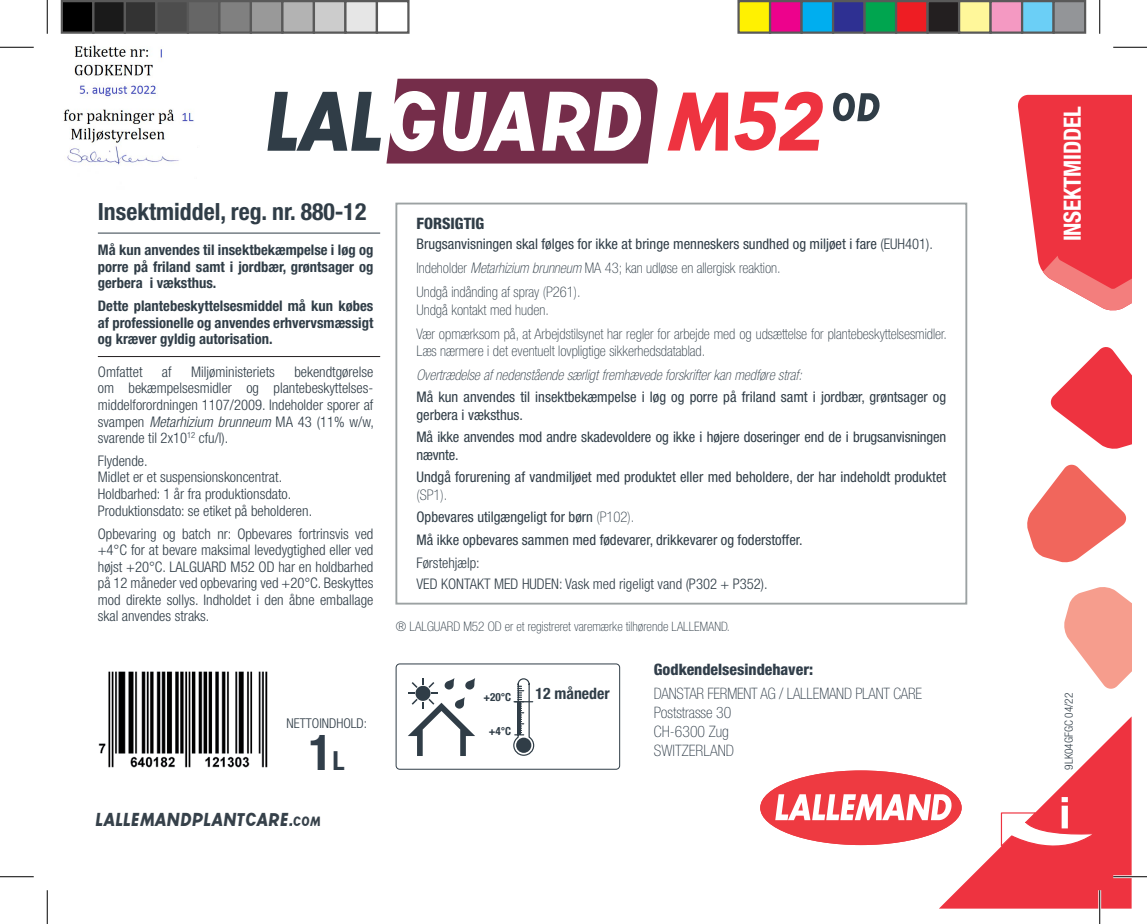
<style>
.page{position:relative;width:1147px;height:924px;background:#fff}
.page>*{position:absolute;margin:0;border:0;box-sizing:border-box;transform-origin:0 0}
.t1{font:700 condensed 49.5px "Helvetica Neue LT Std";color:#313e4a}
.t2{font:700 condensed 23.85px "Helvetica Neue LT Std";letter-spacing:-.01em;color:#fff}
.t3{font:700 condensed 23.62px "Helvetica Neue LT Std";color:#303d47}
.t4{font:22.28px "Lallemand Plant Care";letter-spacing:.005em;color:#36414a}
.t5{font:100 condensed 15.75px/18.9px "Helvetica Neue LT Std";letter-spacing:-.01em;color:#313e4a}
.t6{font:800 condensed 15.75px "Helvetica Neue LT Std";color:#313e4a}
.t7{font:800 condensed 15.75px "Helvetica Neue LT Std";color:#303d47}
.t8{font:700 condensed 15.75px "Helvetica Neue LT Std";color:#303d47}
.t9{font:300 condensed 14.62px/16.7px "Helvetica Neue LT Std";color:#303d47;text-align:justify}
.t10{font:condensed 14.62px/23.8px "Helvetica Neue LT Std";color:#303d47}
.t11{font:700 condensed 14.62px/16.7px "Helvetica Neue LT Std";color:#303d47;text-align:justify}
.t12{font:100 condensed 14.62px/23.8px "Helvetica Neue LT Std";color:#303d47}
.t13{font:italic 100 condensed 14.62px "Helvetica Neue LT Std";color:#303d47}
.t14{font:300 condensed 13.5px "Helvetica Neue LT Std";color:#303d47}
.t15{font:100 condensed 13.28px "Helvetica Neue LT Std";color:#303d47}
.t16{font:300 condensed 11.25px "Helvetica Neue LT Std";color:#303d47}
.t17{font:700 condensed 11.25px "Helvetica Neue LT Std";color:#303d47}
.s1{font-style:italic}
.s2{font-size:26.32px}
.s3{font-size:15.97px}
.s4{font-weight:300}
.s5{font-weight:100}
.s6{font-weight:100;font-style:italic}
.s7{font-size:12.83px}
</style>
<div class="page">
<svg style="left:1050px;top:347px;width:82px;height:102px"></svg>
<svg style="left:1064px;top:587px;width:68px;height:102px"></svg>
<svg style="left:1027px;top:464px;width:100px;height:99px"></svg>
<svg style="left:1018px;top:95px;width:114px;height:216px"></svg>
<img style="left:98px;top:671px;width:170px;height:97px">
<hr style="left:98px;top:233px;width:282px;height:1px;background:#303d47">
<div style="left:395px;top:203px;width:572px;height:401px;border:2px solid #9ca2a3"></div>
<hr style="left:98px;top:356px;width:282px;height:1px;background:#231f20">
<div style="left:396px;top:663px;width:224px;height:106px;border:1px solid #303d47;border-radius:4px"></div>
<svg style="left:408px;top:678px;width:67px;height:78px"></svg>
<svg style="left:513px;top:678px;width:22px;height:78px"></svg>
<div style="left:760px;top:770px;width:202px;height:75px;background:#ee3a41;border-radius:50%"></div>
<svg style="left:775px;top:716px;width:357px;height:192px"></svg>
<svg style="left:667px;top:93px;width:61px;height:58px"></svg>
<svg style="left:734px;top:92px;width:89px;height:59px"></svg>
<svg style="left:267px;top:79px;width:391px;height:84px"></svg>
<svg style="left:833px;top:93px;width:47px;height:28px"></svg>
<hr style="left:1113px;top:875px;width:34px;height:3px;background:#fff">
<hr style="left:1098px;top:890px;width:3px;height:34px;background:#fff">
<hr style="left:0;top:47px;width:34px;height:1px;background:#000">
<hr style="left:1113px;top:47px;width:34px;height:1px;background:#000">
<hr style="left:0;top:876px;width:34px;height:1px;background:#000">
<hr style="left:1113px;top:876px;width:34px;height:1px;background:#000">
<hr style="left:47px;top:0;width:1px;height:34px;background:#000">
<hr style="left:47px;top:890px;width:1px;height:34px;background:#000">
<hr style="left:1099px;top:0;width:1px;height:34px;background:#000">
<hr style="left:1099px;top:890px;width:1px;height:34px;background:#000">
<div style="left:62px;top:1px;width:31px;height:32px;background:#000"></div>
<div style="left:61px;top:0;width:33px;height:34px;border:2px solid #595959"></div>
<div style="left:93px;top:1px;width:32px;height:32px;background:#1a1a1a"></div>
<div style="left:92px;top:0;width:34px;height:34px;border:2px solid #595959"></div>
<div style="left:125px;top:1px;width:31px;height:32px;background:#333"></div>
<div style="left:124px;top:0;width:34px;height:34px;border:2px solid #595959"></div>
<div style="left:156px;top:1px;width:32px;height:32px;background:#4d4d4d"></div>
<div style="left:155px;top:0;width:34px;height:34px;border:2px solid #595959"></div>
<div style="left:188px;top:1px;width:31px;height:32px;background:#666"></div>
<div style="left:187px;top:0;width:33px;height:34px;border:2px solid #595959"></div>
<div style="left:219px;top:1px;width:32px;height:32px;background:#808080"></div>
<div style="left:218px;top:0;width:34px;height:34px;border:2px solid #595959"></div>
<div style="left:251px;top:1px;width:31px;height:32px;background:#999"></div>
<div style="left:250px;top:0;width:34px;height:34px;border:2px solid #595959"></div>
<div style="left:282px;top:1px;width:32px;height:32px;background:#b3b3b3"></div>
<div style="left:281px;top:0;width:34px;height:34px;border:2px solid #595959"></div>
<div style="left:314px;top:1px;width:31px;height:32px;background:#ccc"></div>
<div style="left:313px;top:0;width:33px;height:34px;border:2px solid #595959"></div>
<div style="left:345px;top:1px;width:32px;height:32px;background:#e6e6e6"></div>
<div style="left:344px;top:0;width:34px;height:34px;border:2px solid #595959"></div>
<div style="left:376px;top:0;width:34px;height:34px;border:2px solid #595959"></div>
<div style="left:738px;top:1px;width:32px;height:32px;background:#fff101"></div>
<div style="left:737px;top:0;width:34px;height:34px;border:2px solid #595959"></div>
<div style="left:770px;top:1px;width:31px;height:32px;background:#ed028c"></div>
<div style="left:769px;top:0;width:34px;height:34px;border:2px solid #595959"></div>
<div style="left:801px;top:1px;width:32px;height:32px;background:#00aeef"></div>
<div style="left:800px;top:0;width:34px;height:34px;border:2px solid #595959"></div>
<div style="left:833px;top:1px;width:31px;height:32px;background:#2e3092"></div>
<div style="left:832px;top:0;width:34px;height:34px;border:2px solid #595959"></div>
<div style="left:864px;top:1px;width:32px;height:32px;background:#00a54f"></div>
<div style="left:863px;top:0;width:34px;height:34px;border:2px solid #595959"></div>
<div style="left:896px;top:1px;width:31px;height:32px;background:#ee1d23"></div>
<div style="left:895px;top:0;width:34px;height:34px;border:2px solid #595959"></div>
<div style="left:927px;top:1px;width:32px;height:32px;background:#231f20"></div>
<div style="left:926px;top:0;width:34px;height:34px;border:2px solid #595959"></div>
<div style="left:959px;top:1px;width:31px;height:32px;background:#fff79a"></div>
<div style="left:958px;top:0;width:34px;height:34px;border:2px solid #595959"></div>
<div style="left:990px;top:1px;width:32px;height:32px;background:#f499c2"></div>
<div style="left:989px;top:0;width:34px;height:34px;border:2px solid #595959"></div>
<div style="left:1022px;top:1px;width:31px;height:32px;background:#6bcff6"></div>
<div style="left:1021px;top:0;width:34px;height:34px;border:2px solid #595959"></div>
<div style="left:1053px;top:1px;width:32px;height:32px;background:#939598"></div>
<div style="left:1052px;top:0;width:34px;height:34px;border:2px solid #595959"></div>
<img style="left:63px;top:45px;width:131px;height:120px">
<h3 class="t3" style="left:98px;top:197px;width:270px">Insektmiddel, reg. nr. 880-12</h3>
<p class="t11" style="left:98px;top:241px;width:277px">Må kun anvendes til insektbekæmpelse i løg og porre på friland samt i jordbær, grøntsager og gerbera i væksthus.</p>
<p class="t11" style="left:98px;top:297px;width:277px">Dette plantebeskyttelsesmiddel må kun købes af professionelle og anvendes erhvervsmæssigt og kræver gyldig autorisation.</p>
<p class="t9" style="left:98px;top:363px;width:46px">Omfattet</p>
<p class="t9" style="left:162px;top:363px;width:11px">af</p>
<p class="t9" style="left:191px;top:363px;width:85px">Miljøministeriets</p>
<p class="t9" style="left:98px;top:363px;width:278px;text-indent:197px">bekendtgørelse om bekæmpelsesmidler og plantebeskyttelses&shy;middelforordningen 1107/2009. Indeholder sporer af svampen <span class="s1">Metarhizium brunneum</span> MA 43 (11% w/w, svarende til 2x10<sup>12</sup> cfu/l).</p>
<p class="t9" style="left:98px;top:452px;width:216px;text-align:left">Flydende.<br>Midlet er et suspensionskoncentrat.<br>Holdbarhed: 1 år fra produktionsdato.<br>Produktionsdato: se etiket på beholderen.</p>
<p class="t9" style="left:98px;top:525px;width:277px">Opbevaring og batch nr: Opbevares fortrinsvis ved +4°C for at bevare maksimal levedygtighed eller ved højst +20°C. LALGUARD M52 OD har en holdbarhed på 12 måneder ved opbevaring ved +20°C. Beskyttes mod direkte sollys. Indholdet i den åbne emballage skal anvendes straks.</p>
<p class="t14" style="left:287px;top:716px;width:82px">NETTOINDHOLD:</p>
<h1 class="t1" style="left:309px;top:722px;width:37px">1<span class="s2">L</span></h1>
<h3 class="t4" style="left:95px;top:810px;width:226px">LALLEMANDPLANTCARE <span class="s3">COM</span></h3>
<p class="t7" style="left:416px;top:213px;width:69px">FORSIGTIG</p>
<p class="t10" style="left:416px;top:232px;width:518px">Brugsanvisningen skal følges for ikke at bringe menneskers sundhed og miljøet i fare <span class="s4">(EUH401).<br></span><span class="s5">Indeholder</span> <span class="s6">Metarhizium brunneum</span> <span class="s5">MA 43; kan udløse en allergisk reaktion.<br>Undgå indånding af spray (P261).</span></p>
<p class="t12" style="left:416px;top:297px;width:532px">Undgå kontakt med huden.<br>Vær opmærksom på, at Arbejdstilsynet har regler for arbejde med og udsættelse for plantebeskyttelsesmidler.</p>
<p class="t12" style="left:416px;top:339px;width:290px">Læs nærmere i det eventuelt lovpligtige sikkerhedsdatablad.</p>
<p class="t13" style="left:416px;top:367px;width:387px">Overtrædelse af nedenstående særligt fremhævede forskrifter kan medføre straf:</p>
<p class="t10" style="left:416px;top:388px;width:531px;line-height:17.6px">Må kun anvendes til insektbekæmpelse i løg og porre på friland samt i jordbær, grøntsager og gerbera i væksthus.</p>
<p class="t10" style="left:416px;top:428px;width:531px;line-height:17.6px">Må ikke anvendes mod andre skadevoldere og ikke i højere doseringer end de i brugsanvisningen nævnte.</p>
<p class="t10" style="left:416px;top:465px;width:531px">Undgå forurening af vandmiljøet med produktet eller med beholdere, der har indeholdt produktet</p>
<p class="t10" style="left:416px;top:483px;width:388px;line-height:22.3px"><span class="s5">(SP1).<br></span>Opbevares utilgængeligt for børn <span class="s5">(P102).<br></span>Må ikke opbevares sammen med fødevarer, drikkevarer og foderstoffer.</p>
<p class="t9" style="left:416px;top:553px;width:353px;line-height:20.7px">Førstehjælp:<br>VED KONTAKT MED HUDEN: Vask med rigeligt vand (P302 + P352).</p>
<p class="t15" style="left:396px;top:619px;width:336px">® LALGUARD M52 OD er et registreret varemærke tilhørende <span class="s7">LALLEMAND.</span></p>
<p class="t17" style="left:483px;top:689px;width:29px">+20°C</p>
<p class="t8" style="left:536px;top:684px;width:75px">12 måneder</p>
<p class="t17" style="left:489px;top:724px;width:24px">+4°C</p>
<p class="t6" style="left:654px;top:659px;width:161px">Godkendelsesindehaver:</p>
<p class="t5" style="left:654px;top:684px;width:270px">DANSTAR FERMENT AG / LALLEMAND PLANT CARE<br>Poststrasse 30<br>CH-6300 Zug<br>SWITZERLAND</p>
<h2 class="t2" style="left:1058px;top:241px;width:136px;rotate:-90deg">INSEKTMIDDEL</h2>
<p class="t16" style="left:1062px;top:769px;width:78px;rotate:-90deg">9LK04GFGC 04/22</p>
</div>
